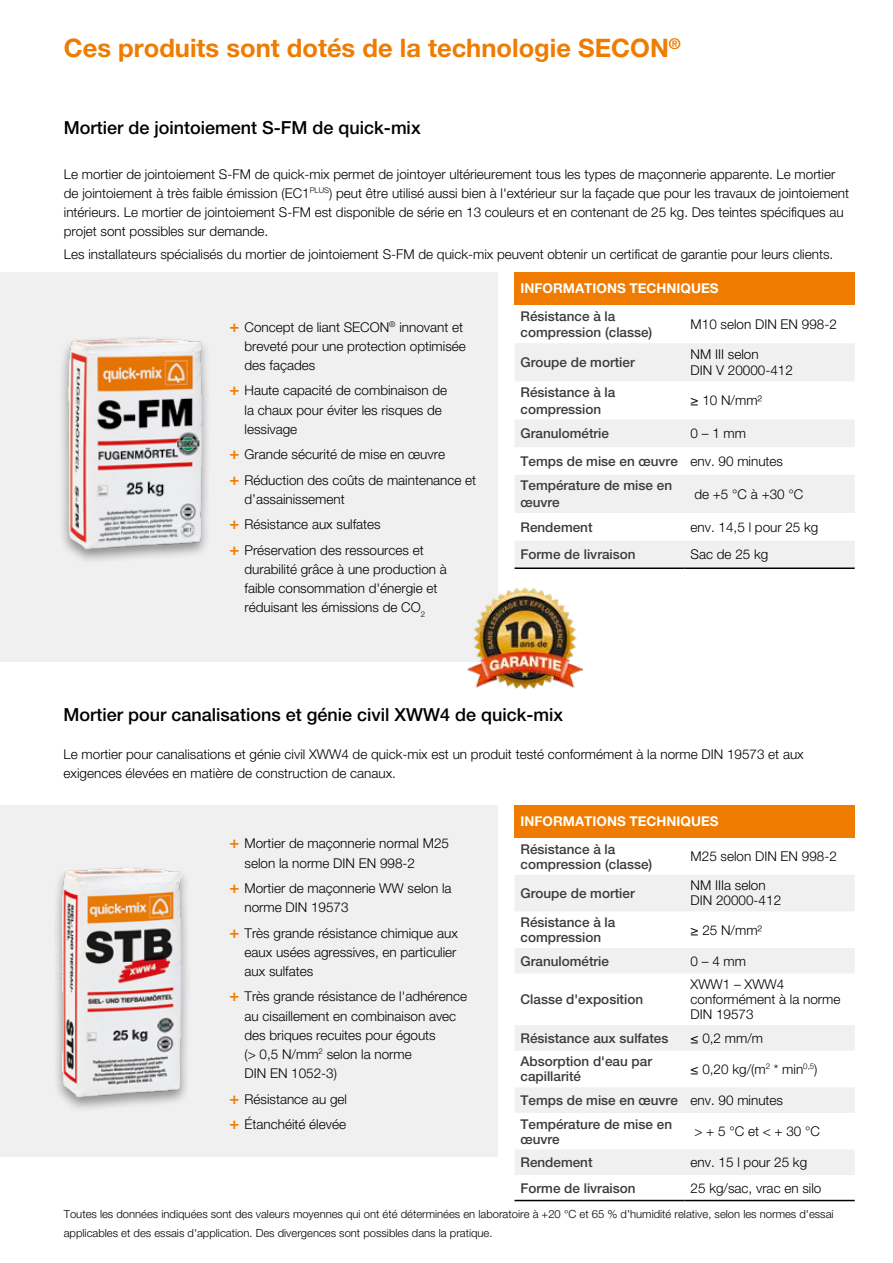
<style>
.page{position:relative;width:893px;height:1263px;background:#fff}
.page>*{position:absolute;margin:0;border:0;box-sizing:border-box;transform-origin:0 0}
.t1{font:700 25.5px "Helvetica Neue LT Pro";color:#ef7c00}
.t2{font:500 18px "Helvetica Neue LT Pro";color:#000}
.t3{font:300 13.5px/19.2px "Helvetica Neue LT Pro";color:#000}
.t4{font:500 13.5px/15px "Helvetica Neue LT Pro";color:#3b3b3a}
.t5{font:700 13.5px "Helvetica Neue LT Pro";color:#fff}
.t6{font:300 11.25px/19.2px "Helvetica Neue LT Pro";color:#000}
.s1{font-weight:500;font-size:16.5px;color:#ef7c00}
.s2{font-weight:500;color:#3b3b3a}
.s3{font-weight:300;color:#000}
</style>
<div class="page">
<div style="left:514px;top:805px;width:341px;height:33px;background:#ef7c00"></div>
<svg style="left:515px;top:875px;width:340px;height:300px"></svg>
<hr style="left:514px;top:1200px;width:171px;height:1px;background:#000">
<hr style="left:685px;top:1200px;width:170px;height:1px;background:#000">
<div style="left:0;top:805px;width:497px;height:352px;background:#f0f0f0"></div>
<div style="left:0;top:272px;width:497px;height:389px;background:#f0f0f0"></div>
<div style="left:514px;top:272px;width:341px;height:33px;background:#ef7c00"></div>
<svg style="left:515px;top:343px;width:340px;height:224px;fill:#f0f0f0"></svg>
<hr style="left:514px;top:567px;width:171px;height:2px;background:#000">
<hr style="left:685px;top:567px;width:170px;height:2px;background:#000">
<div style="left:52px;top:323px;width:165px;height:240px;background:#fff;opacity:.2"></div>
<img style="left:66px;top:337px;width:138px;height:213px">
<div style="left:47px;top:853px;width:150px;height:259px;background:#fff;opacity:.25"></div>
<img style="left:61px;top:866px;width:122px;height:233px">
<img style="left:468px;top:587px;width:115px;height:101px">
<h1 class="t1" style="left:64px;top:32px;width:618px">Ces produits sont dotés de la technologie SECON<sup>®</sup></h1>
<h2 class="t2" style="left:64px;top:117px;width:358px">Mortier de jointoiement S-FM de quick-mix</h2>
<p class="t3" style="left:64px;top:164px;width:787px">Le mortier de jointoiement S-FM de quick-mix permet de jointoyer ultérieurement tous les types de maçonnerie apparente. Le mortier de jointoiement à très faible émission (EC1<sup>PLUS</sup>) peut être utilisé aussi bien à l'extérieur sur la façade que pour les travaux de jointoiement intérieurs. Le mortier de jointoiement S-FM est disponible de série en 13 couleurs et en contenant de 25 kg. Des teintes spécifiques au projet sont possibles sur demande.</p>
<p class="t3" style="left:64px;top:244px;width:771px">Les installateurs spécialisés du mortier de jointoiement S-FM de quick-mix peuvent obtenir un certificat de garantie pour leurs clients.</p>
<p class="t5" style="left:520px;top:280px;width:199px">INFORMATIONS TECHNIQUES</p>
<p class="t4" style="left:520px;top:308px;width:133px;line-height:16.5px">Résistance à la compression (classe)</p>
<p class="t3" style="left:691px;top:314px;width:148px">M10 selon DIN EN 998-2</p>
<p class="t4" style="left:520px;top:355px;width:116px">Groupe de mortier</p>
<p class="t3" style="left:691px;top:346px;width:104px;line-height:16.5px">NM III selon<br>DIN V 20000-412</p>
<p class="t4" style="left:520px;top:384px;width:96px;line-height:16.5px">Résistance à la compression</p>
<p class="t3" style="left:691px;top:391px;width:73px">≥ 10 N/mm²</p>
<p class="t4" style="left:520px;top:426px;width:90px">Granulométrie</p>
<p class="t3" style="left:244px;top:317px;width:223px;text-indent:-15px"><span class="s1">+</span> Concept de liant SECON<sup>®</sup> innovant et breveté pour une protection optimisée des façades</p>
<p class="t3" style="left:244px;top:381px;width:204px;text-indent:-15px"><span class="s1">+</span> Haute capacité de combinaison de la chaux pour éviter les risques de lessivage</p>
<p class="t3" style="left:230px;top:441px;width:248px;line-height:25.5px"><span class="s1">+</span> Grande sécurité de mise en œuvre<br><span class="s1">+</span> Réduction des coûts de maintenance et</p>
<p class="t3" style="left:230px;top:486px;width:196px;line-height:25.5px;text-indent:15px">d’assainissement<br><span class="s1">+</span> Résistance aux sulfates<br><span class="s1">+</span> Préservation des ressources et</p>
<p class="t3" style="left:244px;top:559px;width:204px">durabilité grâce à une production à faible consommation d'énergie et réduisant les émissions de CO<sub>2</sub></p>
<p class="t3" style="left:520px;top:419px;width:264px;line-height:27.6px;text-indent:170px">0 – 1 mm<br><span class="s2">Temps de mise en œuvre</span> env. 90 minutes</p>
<p class="t4" style="left:520px;top:477px;width:153px;line-height:16.5px">Température de mise en œuvre</p>
<p class="t3" style="left:694px;top:484px;width:111px">de +5 °C à +30 °C</p>
<p class="t4" style="left:520px;top:519px;width:74px">Rendement</p>
<p class="t3" style="left:691px;top:517px;width:129px">env. 14,5 l pour 25 kg</p>
<p class="t4" style="left:520px;top:547px;width:117px">Forme de livraison</p>
<p class="t3" style="left:691px;top:544px;width:79px">Sac de 25 kg</p>
<h2 class="t2" style="left:64px;top:703px;width:501px">Mortier pour canalisations et génie civil XWW4 de quick-mix</h2>
<p class="t3" style="left:64px;top:744px;width:742px">Le mortier pour canalisations et génie civil XWW4 de quick-mix est un produit testé conformément à la norme DIN 19573 et aux exigences élevées en matière de construction de canaux.</p>
<p class="t3" style="left:244px;top:834px;width:206px;text-indent:-15px"><span class="s1">+</span> Mortier de maçonnerie normal M25 selon la norme DIN EN 998-2</p>
<p class="t3" style="left:244px;top:878px;width:209px;text-indent:-15px"><span class="s1">+</span> Mortier de maçonnerie WW selon la norme DIN 19573</p>
<p class="t3" style="left:244px;top:923px;width:215px;text-align:justify;text-indent:-15px"><span class="s1">+</span> Très grande résistance chimique aux eaux usées agressives, en particulier aux sulfates</p>
<p class="t3" style="left:244px;top:987px;width:224px;text-indent:-15px"><span class="s1">+</span> Très grande résistance de l'adhérence au cisaillement en combinaison avec des briques recuites pour égouts<br>(&gt; 0,5 N/mm<sup>2</sup> selon la norme<br>DIN EN 1052-3)</p>
<p class="t3" style="left:230px;top:1086px;width:119px;line-height:25.5px"><span class="s1">+</span> Résistance au gel <span class="s1">+</span> Étanchéité élevée</p>
<p class="t5" style="left:520px;top:813px;width:199px">INFORMATIONS TECHNIQUES</p>
<p class="t4" style="left:520px;top:841px;width:133px">Résistance à la compression (classe)</p>
<p class="t3" style="left:691px;top:846px;width:148px">M25 selon DIN EN 998-2</p>
<p class="t4" style="left:520px;top:885px;width:116px">Groupe de mortier</p>
<p class="t3" style="left:691px;top:878px;width:92px;line-height:15px">NM IIIa selon<br>DIN 20000-412</p>
<p class="t4" style="left:520px;top:914px;width:96px">Résistance à la compression</p>
<p class="t3" style="left:691px;top:920px;width:73px">≥ 25 N/mm²</p>
<p class="t4" style="left:520px;top:953px;width:90px">Granulométrie</p>
<p class="t3" style="left:691px;top:951px;width:57px">0 – 4 mm</p>
<p class="t4" style="left:520px;top:992px;width:124px">Classe d'exposition</p>
<p class="t3" style="left:691px;top:976px;width:151px;line-height:15px">XWW1 – XWW4 conformément à la norme<br>DIN 19573</p>
<p class="t4" style="left:520px;top:1030px;width:149px">Résistance aux sulfates</p>
<p class="t3" style="left:691px;top:1028px;width:74px">≤ 0,2 mm/m</p>
<p class="t4" style="left:520px;top:1054px;width:133px">Absorption d'eau par capillarité</p>
<p class="t3" style="left:691px;top:1059px;width:128px">≤ 0,20 kg/(m<sup>2</sup> * min<sup>0,5</sup>)</p>
<p class="t4" style="left:520px;top:1088px;width:264px;line-height:23.5px">Temps de mise en œuvre <span class="s3">env. 90 minutes<br></span>Température de mise en</p>
<p class="t4" style="left:520px;top:1131px;width:41px">œuvre</p>
<p class="t3" style="left:694px;top:1121px;width:127px">&gt; + 5 °C et &lt; + 30 °C</p>
<p class="t4" style="left:520px;top:1154px;width:74px">Rendement</p>
<p class="t3" style="left:691px;top:1152px;width:118px">env. 15 l pour 25 kg</p>
<p class="t4" style="left:520px;top:1180px;width:117px">Forme de livraison</p>
<p class="t3" style="left:691px;top:1178px;width:132px">25 kg/sac, vrac en silo</p>
<p class="t6" style="left:64px;top:1204px;width:771px">Toutes les données indiquées sont des valeurs moyennes qui ont été déterminées en laboratoire à +20 °C et 65 % d'humidité relative, selon les normes d'essai applicables et des essais d'application. Des divergences sont possibles dans la pratique.</p>
</div>
